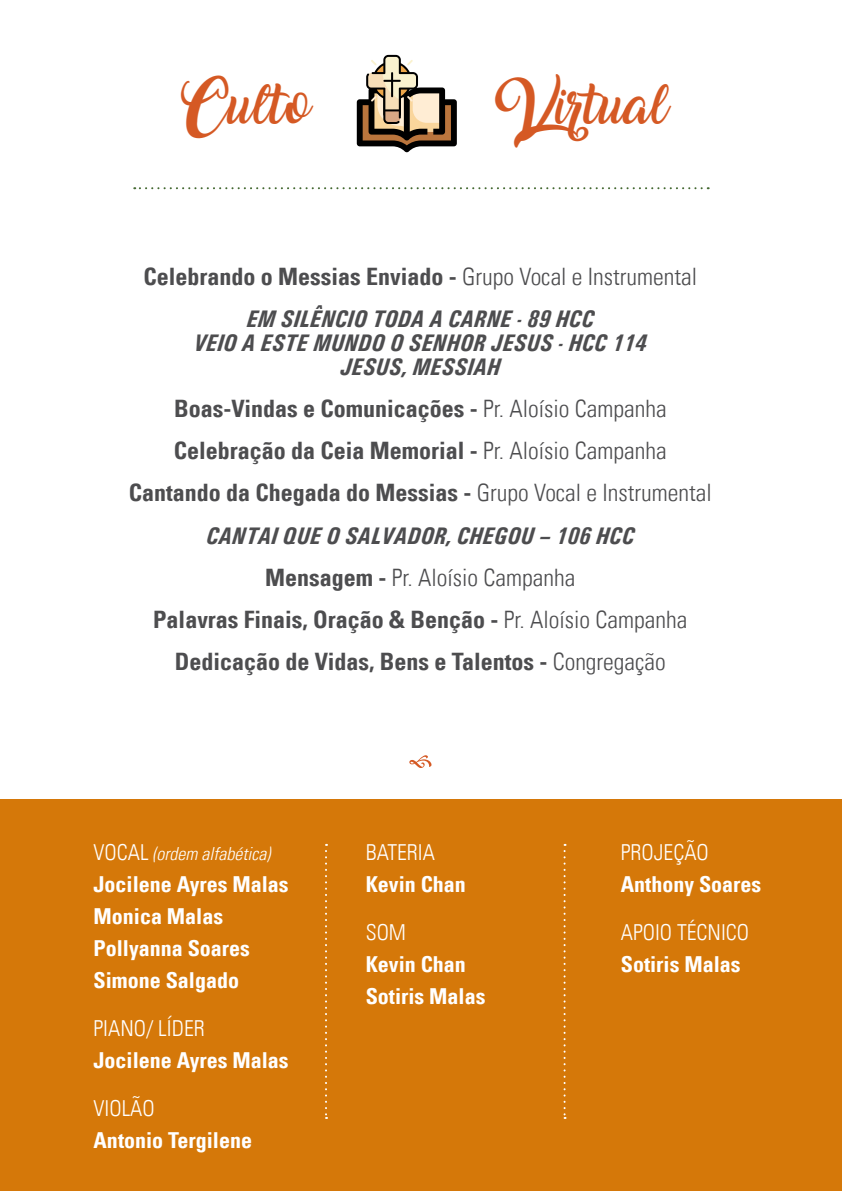
<style>
.page{position:relative;width:842px;height:1191px;background:#fff}
.page>*{position:absolute;margin:0;border:0;box-sizing:border-box;transform-origin:0 0}
.t1{font:36px "Amarillo";color:#d55924}
.t2{font:700 condensed 24px/42px "Univers LT";color:#4d4d4f;text-align:center}
.t3{font:italic 700 24px/24px "Univers Condensed";color:#4d4d4f;text-align:center}
.t4{font:700 condensed 22px/32px "Univers LT";color:#fff}
.t5{font:300 condensed 22px "Univers LT";color:#fff}
.t6{font:italic 300 condensed 18px "Univers LT";color:#fff}
.s1{font-weight:300}
.s2{font-style:normal;font-size:22px}
</style>
<div class="page">
<hr style="left:841px;top:255px;width:1px;height:461px;background:#d57809">
<hr style="left:841px;top:729px;width:1px;height:396px;background:#d57809">
<svg style="left:134px;top:187px;width:568px;height:2px"></svg>
<svg style="left:409px;top:755px;width:22px;height:13px"></svg>
<svg style="left:357px;top:55px;width:100px;height:97px"></svg>
<div style="left:0;top:800px;width:842px;height:391px;background:#d57809"></div>
<svg style="left:325px;top:844px;width:2px;height:275px"></svg>
<svg style="left:564px;top:844px;width:2px;height:275px"></svg>
<h1 class="t1" style="left:179px;top:91px;width:133px">Culto</h1>
<h1 class="t1" style="left:493px;top:91px;width:176px">Virtual</h1>
<p class="t2" style="left:144px;top:256px;width:555px">Celebrando o Messias Enviado - <span class="s1">Grupo Vocal e Instrumental</span></p>
<p class="t3" style="left:194px;top:307px;width:455px">EM SILÊNCIO TODA A CARNE - 89 HCC<br>VEIO A ESTE MUNDO O SENHOR JESUS - HCC 114<br>JESUS, MESSIAH</p>
<p class="t2" style="left:129px;top:388px;width:584px">Boas-Vindas e Comunicações - <span class="s1">Pr. Aloísio Campanha<br></span>Celebração da Ceia Memorial - <span class="s1">Pr. Aloísio Campanha<br></span>Cantando da Chegada do Messias - <span class="s1">Grupo Vocal e Instrumental</span></p>
<p class="t3" style="left:206px;top:523px;width:429px">CANTAI QUE O SALVADOR, CHEGOU – 106 HCC</p>
<p class="t2" style="left:153px;top:556px;width:536px">Mensagem - <span class="s1">Pr. Aloísio Campanha<br></span>Palavras Finais, Oração &amp; Benção - <span class="s1">Pr. Aloísio Campanha<br></span>Dedicação de Vidas, Bens e Talentos - <span class="s1">Congregação</span></p>
<p class="t6" style="left:94px;top:842px;width:178px"><span class="s2">VOCAL</span> (ordem alfabética)</p>
<p class="t4" style="left:94px;top:868px;width:197px">Jocilene Ayres Malas<br>Monica Malas<br>Pollyanna Soares<br>Simone Salgado</p>
<p class="t5" style="left:94px;top:1015px;width:113px">PIANO/ LÍDER</p>
<p class="t4" style="left:94px;top:1044px;width:197px">Jocilene Ayres Malas</p>
<p class="t5" style="left:94px;top:1095px;width:63px">VIOLÃO</p>
<p class="t4" style="left:94px;top:1124px;width:160px">Antonio Tergilene</p>
<p class="t5" style="left:366px;top:839px;width:71px">BATERIA</p>
<p class="t4" style="left:366px;top:868px;width:102px">Kevin Chan</p>
<p class="t5" style="left:366px;top:919px;width:42px">SOM</p>
<p class="t4" style="left:366px;top:948px;width:121px">Kevin Chan<br>Sotiris Malas</p>
<p class="t5" style="left:621px;top:839px;width:89px">PROJEÇÃO</p>
<p class="t4" style="left:621px;top:868px;width:142px">Anthony Soares</p>
<p class="t5" style="left:621px;top:919px;width:130px">APOIO TÉCNICO</p>
<p class="t4" style="left:621px;top:948px;width:121px">Sotiris Malas</p>
</div>
